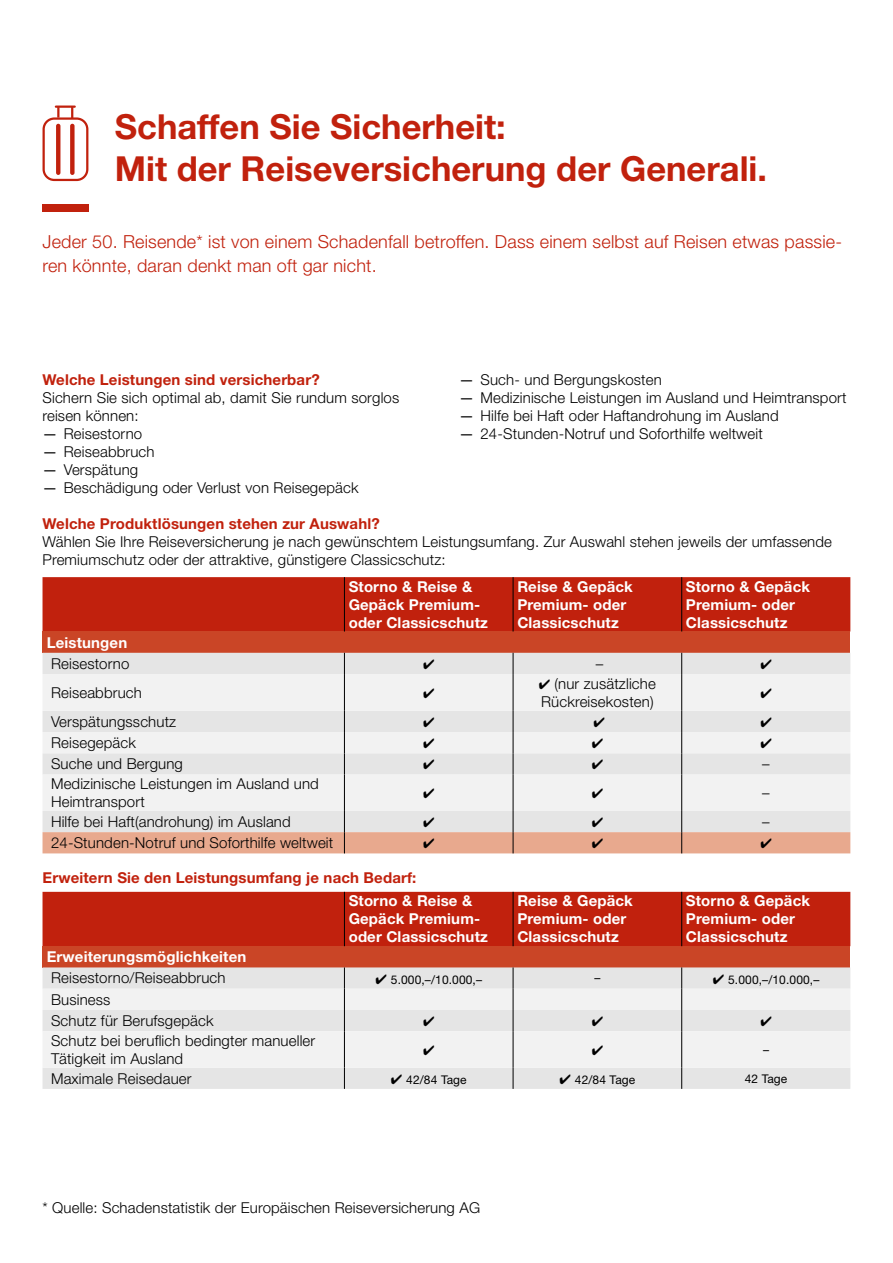
<style>
.page{position:relative;width:893px;height:1263px;background:#fff}
.page>*{position:absolute;margin:0;border:0;box-sizing:border-box;transform-origin:0 0}
.t1{font:700 34.5px/41.4px "Helvetica Neue LT Std";color:#c1210d}
.t2{font:300 18px/24px "Helvetica Neue LT Std";letter-spacing:.01em;color:#c1210d}
.t3{font:300 15px/18px "Helvetica Neue LT Std";letter-spacing:.01em;color:#000}
.t4{font:700 15px/18px "Helvetica Neue LT Std";letter-spacing:.01em;color:#fff}
.t5{font:700 15px "Helvetica Neue LT Std";letter-spacing:.01em;color:#c1210d}
.t6{font:12px "Helvetica Neue LT Std";letter-spacing:.01em;color:#000}
.s1{font-weight:400}
</style>
<div class="page">
<div style="left:43px;top:577px;width:807px;height:54px;background:#c1210d"></div>
<div style="left:43px;top:631px;width:807px;height:22px;background:#ca4526"></div>
<div style="left:43px;top:653px;width:807px;height:21px;background:#e5e5e5"></div>
<svg style="left:43px;top:674px;width:807px;height:137px;fill:#f2f2f2"></svg>
<hr style="left:344px;top:577px;width:1px;height:54px;background:#000">
<hr style="left:513px;top:577px;width:1px;height:54px;background:#000">
<hr style="left:681px;top:577px;width:1px;height:54px;background:#000">
<svg style="left:344px;top:653px;width:1px;height:21px"></svg>
<svg style="left:513px;top:653px;width:1px;height:21px"></svg>
<svg style="left:681px;top:653px;width:1px;height:21px"></svg>
<hr style="left:344px;top:674px;width:1px;height:37px;background:#000">
<hr style="left:513px;top:674px;width:1px;height:37px;background:#000">
<hr style="left:681px;top:674px;width:1px;height:37px;background:#000">
<svg style="left:344px;top:711px;width:1px;height:63px"></svg>
<svg style="left:513px;top:711px;width:1px;height:63px"></svg>
<svg style="left:681px;top:711px;width:1px;height:63px"></svg>
<hr style="left:344px;top:774px;width:1px;height:37px;background:#000">
<hr style="left:513px;top:774px;width:1px;height:37px;background:#000">
<hr style="left:681px;top:774px;width:1px;height:37px;background:#000">
<div style="left:43px;top:892px;width:807px;height:54px;background:#c1210d"></div>
<div style="left:43px;top:946px;width:807px;height:21px;background:#ca4526"></div>
<div style="left:43px;top:967px;width:807px;height:122px;background:#e5e5e5"></div>
<svg style="left:43px;top:989px;width:807px;height:78px;fill:#f2f2f2"></svg>
<hr style="left:344px;top:892px;width:1px;height:54px;background:#000">
<hr style="left:513px;top:892px;width:1px;height:54px;background:#000">
<hr style="left:681px;top:892px;width:1px;height:54px;background:#000">
<svg style="left:344px;top:967px;width:1px;height:64px"></svg>
<svg style="left:513px;top:967px;width:1px;height:64px"></svg>
<svg style="left:681px;top:967px;width:1px;height:64px"></svg>
<hr style="left:344px;top:1031px;width:1px;height:36px;background:#000">
<hr style="left:513px;top:1031px;width:1px;height:36px;background:#000">
<hr style="left:681px;top:1031px;width:1px;height:36px;background:#000">
<svg style="left:344px;top:1067px;width:1px;height:22px"></svg>
<svg style="left:513px;top:1067px;width:1px;height:22px"></svg>
<svg style="left:681px;top:1067px;width:1px;height:22px"></svg>
<div style="left:43px;top:204px;width:46px;height:8px;background:#c1210d"></div>
<div style="left:43px;top:117px;width:45px;height:64px;border:2px solid #c1210d;border-radius:11px"></div>
<div style="left:70px;top:124px;width:5px;height:51px;border:2px solid #c1210d"></div>
<div style="left:56px;top:124px;width:4px;height:51px;border:2px solid #c1210d"></div>
<svg style="left:56px;top:106px;width:19px;height:12px"></svg>
<svg style="left:423px;top:659px;width:11px;height:10px"></svg>
<svg style="left:761px;top:659px;width:10px;height:10px"></svg>
<svg style="left:423px;top:688px;width:11px;height:10px"></svg>
<svg style="left:761px;top:688px;width:10px;height:10px"></svg>
<svg style="left:423px;top:717px;width:11px;height:10px"></svg>
<svg style="left:594px;top:717px;width:11px;height:10px"></svg>
<svg style="left:761px;top:717px;width:10px;height:10px"></svg>
<svg style="left:423px;top:739px;width:11px;height:9px"></svg>
<svg style="left:592px;top:739px;width:11px;height:9px"></svg>
<svg style="left:761px;top:739px;width:10px;height:9px"></svg>
<svg style="left:423px;top:760px;width:11px;height:10px"></svg>
<svg style="left:592px;top:760px;width:11px;height:10px"></svg>
<svg style="left:423px;top:789px;width:11px;height:9px"></svg>
<svg style="left:592px;top:789px;width:11px;height:9px"></svg>
<svg style="left:43px;top:811px;width:807px;height:42px;background:#e5c6b9"></svg>
<svg style="left:423px;top:1017px;width:11px;height:9px"></svg>
<svg style="left:592px;top:1017px;width:11px;height:9px"></svg>
<svg style="left:761px;top:1017px;width:10px;height:9px"></svg>
<svg style="left:423px;top:1045px;width:11px;height:10px"></svg>
<svg style="left:592px;top:1045px;width:11px;height:10px"></svg>
<h1 class="t1" style="left:115px;top:105px;width:654px">Schaffen Sie Sicherheit:<br>Mit der Reiseversicherung der Generali.</h1>
<p class="t2" style="left:43px;top:229px;width:801px">Jeder 50. Reisende* ist von einem Schadenfall betroffen. Dass einem selbst auf Reisen etwas passie&shy;ren könnte, daran denkt man oft gar nicht.</p>
<p class="t5" style="left:43px;top:370px;width:279px">Welche Leistungen sind versicherbar?</p>
<p class="t3" style="left:43px;top:388px;width:358px">Sichern Sie sich optimal ab, damit Sie rundum sorglos reisen können:</p>
<p class="t3" style="left:43px;top:424px;width:101px"><span class="s1">—</span> Reisestorno</p>
<p class="t3" style="left:43px;top:442px;width:114px"><span class="s1">—</span> Reiseabbruch</p>
<p class="t3" style="left:43px;top:460px;width:97px"><span class="s1">—</span> Verspätung</p>
<p class="t3" style="left:43px;top:478px;width:317px"><span class="s1">—</span> Beschädigung oder Verlust von Reisegepäck</p>
<p class="t3" style="left:459px;top:370px;width:204px"><span class="s1">—</span> Such- und Bergungskosten</p>
<p class="t3" style="left:459px;top:388px;width:389px"><span class="s1">—</span> Medizinische Leistungen im Ausland und Heimtransport</p>
<p class="t3" style="left:459px;top:406px;width:321px"><span class="s1">—</span> Hilfe bei Haft oder Haftandrohung im Ausland</p>
<p class="t3" style="left:459px;top:424px;width:305px"><span class="s1">—</span> 24-Stunden-Notruf und Soforthilfe weltweit</p>
<p class="t5" style="left:43px;top:514px;width:339px">Welche Produktlösungen stehen zur Auswahl?</p>
<p class="t3" style="left:43px;top:532px;width:791px">Wählen Sie Ihre Reiseversicherung je nach gewünschtem Leistungsumfang. Zur Auswahl stehen jeweils der umfassende<br>Premiumschutz oder der attraktive, günstigere Classicschutz:</p>
<p class="t4" style="left:349px;top:577px;width:141px">Storno &amp; Reise &amp;<br>Gepäck Premium&shy;oder Classicschutz</p>
<p class="t4" style="left:517px;top:577px;width:117px">Reise &amp; Gepäck<br>Premium- oder<br>Classicschutz</p>
<p class="t4" style="left:686px;top:577px;width:126px">Storno &amp; Gepäck<br>Premium- oder<br>Classicschutz</p>
<p class="t4" style="left:47px;top:633px;width:82px">Leistungen</p>
<p class="t3" style="left:51px;top:654px;width:80px">Reisestorno</p>
<p class="t3" style="left:596px;top:654px;width:9px">–</p>
<p class="t3" style="left:51px;top:683px;width:92px">Reiseabbruch</p>
<p class="t3" style="left:539px;top:674px;width:118px">✔ (nur zusätzliche<br>Rückreisekosten)</p>
<p class="t3" style="left:51px;top:712px;width:127px">Verspätungsschutz</p>
<p class="t3" style="left:51px;top:733px;width:86px">Reisegepäck</p>
<p class="t3" style="left:51px;top:755px;width:133px">Suche und Bergung</p>
<p class="t3" style="left:762px;top:755px;width:9px">–</p>
<p class="t3" style="left:51px;top:774px;width:269px">Medizinische Leistungen im Ausland und<br>Heimtransport</p>
<p class="t3" style="left:762px;top:783px;width:9px">–</p>
<p class="t3" style="left:51px;top:812px;width:241px">Hilfe bei Haft(androhung) im Ausland</p>
<p class="t3" style="left:762px;top:812px;width:9px">–</p>
<p class="t3" style="left:51px;top:833px;width:284px">24-Stunden-Notruf und Soforthilfe weltweit</p>
<p class="t5" style="left:43px;top:868px;width:375px">Erweitern Sie den Leistungsumfang je nach Bedarf:</p>
<p class="t4" style="left:349px;top:892px;width:141px">Storno &amp; Reise &amp;<br>Gepäck Premium&shy;oder Classicschutz</p>
<p class="t4" style="left:517px;top:892px;width:117px">Reise &amp; Gepäck<br>Premium- oder<br>Classicschutz</p>
<p class="t4" style="left:686px;top:892px;width:126px">Storno &amp; Gepäck<br>Premium- oder<br>Classicschutz</p>
<p class="t4" style="left:47px;top:947px;width:201px">Erweiterungsmöglichkeiten</p>
<p class="t3" style="left:51px;top:969px;width:176px">Reisestorno/Reiseabbruch</p>
<p class="t6" style="left:375px;top:972px;width:108px">✔ 5.000,–/10.000,–</p>
<p class="t6" style="left:594px;top:971px;width:7px">–</p>
<p class="t6" style="left:713px;top:972px;width:108px">✔ 5.000,–/10.000,–</p>
<p class="t3" style="left:51px;top:988px;width:164px;line-height:21.3px">Business<br>Schutz für Berufsgepäck</p>
<p class="t3" style="left:51px;top:1031px;width:266px">Schutz bei beruflich bedingter manueller<br>Tätigkeit im Ausland</p>
<p class="t6" style="left:763px;top:1042px;width:7px">–</p>
<p class="t3" style="left:51px;top:1069px;width:142px">Maximale Reisedauer</p>
<p class="t6" style="left:391px;top:1072px;width:77px">✔ 42/84 Tage</p>
<p class="t6" style="left:559px;top:1072px;width:77px">✔ 42/84 Tage</p>
<p class="t6" style="left:745px;top:1071px;width:44px">42 Tage</p>
<p class="t3" style="left:43px;top:1198px;width:439px">* Quelle: Schadenstatistik der Europäischen Reiseversicherung AG</p>
</div>
